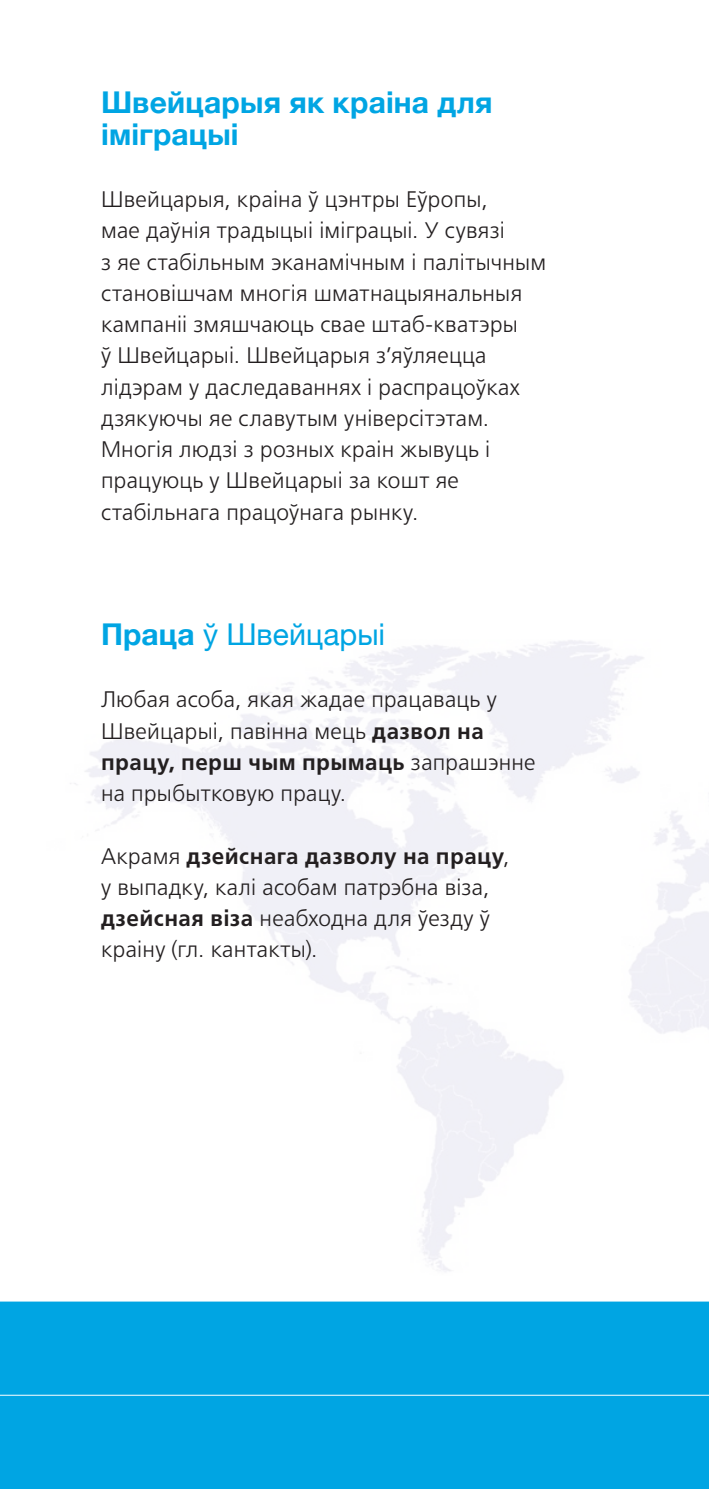
<style>
.page{position:relative;width:709px;height:1489px;background:#fff}
.page>*{position:absolute;margin:0;border:0;box-sizing:border-box;transform-origin:0 0}
.t1{font:700 30px "Helvetica Neue";letter-spacing:.005em;color:#00a5e3}
.t2{font:30px "Helvetica Neue";color:#00a5e3}
.t3{font:300 22.5px/31.2px "Frutiger LTCYR";letter-spacing:.015em;color:#231f20}
.s1{font-weight:700}
</style>
<div class="page">
<div style="left:0;top:1301px;width:709px;height:187px;background:#00a5e3"></div>
<hr style="left:0;top:1394px;width:709px;height:1px;background:#fff">
<p class="t1" style="left:101px;top:79px;width:393px">Швейцарыя як краіна для</p>
<p class="t1" style="left:101px;top:110px;width:139px">іміграцыі</p>
<p class="t3" style="left:101px;top:184px;width:446px">Швейцарыя, краіна ў цэнтры Еўропы,<br>мае даўнія традыцыі іміграцыі. У сувязі<br>з яе стабільным эканамічным і палітычным становішчам многія шматнацыянальныя кампаніі змяшчаюць свае штаб-кватэры<br>ў Швейцарыі. Швейцарыя з’яўляецца лідэрам у даследаваннях і распрацоўках дзякуючы яе славутым універсітэтам.<br>Многія людзі з розных краін жывуць і працуюць у Швейцарыі за кошт яе стабільнага працоўнага рынку.</p>
<p class="t2" style="left:101px;top:612px;width:286px"><span class="s1">Праца</span> ў Швейцарыі</p>
<p class="t3" style="left:101px;top:684px;width:436px">Любая асоба, якая жадае працаваць у<br>Швейцарыі, павінна мець <span class="s1">дазвол на працу, перш чым прымаць</span> запрашэнне на прыбытковую працу.</p>
<p class="t3" style="left:101px;top:840px;width:410px">Акрамя <span class="s1">дзейснага дазволу на працу</span>, у выпадку, калі асобам патрэбна віза, <span class="s1">дзейсная віза</span> неабходна для ўезду ў краіну (гл. кантакты).</p>
</div>
